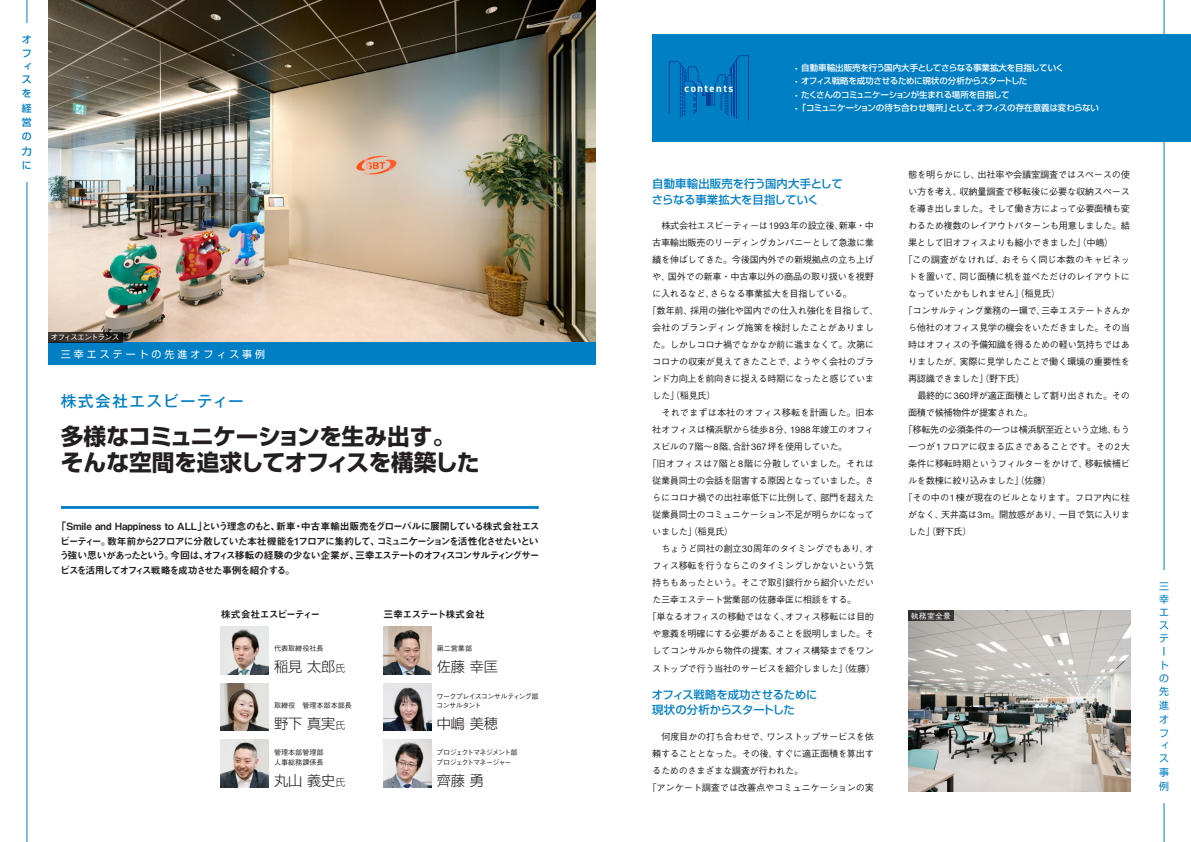
<style>
.page{position:relative;width:1191px;height:842px;background:#fff}
.page>*{position:absolute;margin:0;border:0;box-sizing:border-box;transform-origin:0 0}
.t1{font:700 22.7px "P Shin Go Pr 6 N";letter-spacing:-.015em;color:#231f20}
.t2{font:500 15.6px "P Gothic MB101 Pr 6 N";letter-spacing:.095em;color:#007fc5}
.t3{font:300 14.2px "P Shin Go Pr 6 N";color:#231f20}
.t4{font:500 11.3px/15.6px "P Shin Go Pr 6 N";letter-spacing:-.01em;color:#007fc5}
.t5{font:700 10.6px "DIN2014";letter-spacing:.145em;color:#fff}
.t6{font:700 9.9px/14.9px "P Midashi Go MB31 Pr 6 N";letter-spacing:-.12em;color:#231f20;text-align:justify}
.t7{font:9.9px/13.2px "P Shin Go Pr 6 N";color:#007fc5}
.t8{font:9.9px "P Shin Go Pr 6 N";letter-spacing:.305em;color:#fff}
.t9{font:700 9.9px "P Midashi Go MB31 Pr 6 N";letter-spacing:-.075em;color:#231f20}
.t10{font:500 9.9px/14.4px "P Shin Go Pr 6 N";color:#007fc5;text-align:justify}
.本文{font:9.2px/17px "P Gothic BBB Pr 6 N";letter-spacing:-.04em;color:#231f20;text-align:justify}
.本文-2{font:9.2px "P Gothic BBB Pr 6 N";letter-spacing:-.015em;color:#231f20}
.t11{font:500 8.5px "P Shin Go Pr 6 N";letter-spacing:-.03em;color:#fff}
.t12{font:7.8px "P Gothic BBB Pr 6 N";letter-spacing:-.115em;color:#fff}
.t13{font:7.8px "P Gothic BBB Pr 6 N";letter-spacing:-.095em;color:#fff}
.t14{font:7.1px/9.2px "P Gothic BBB Pr 6 N";color:#231f20}
.t15{font:7.1px/9.2px "P Gothic BBB Pr 6 N";letter-spacing:-.11em;color:#231f20}
.t16{font:7.1px/9.2px "P Gothic BBB Pr 6 N";letter-spacing:-.1em;color:#231f20}
.t17{font:7.1px "P Gothic BBB Pr 6 N";letter-spacing:-.065em;color:#231f20}
.s1{font-family:"Helvetica Neue LT Std"}
.s2{font-size:9.9px}
</style>
<div class="page">
<hr style="left:27px;top:0;width:1px;height:842px;background:#007fc5">
<img style="left:48px;top:0;width:547px;height:342px">
<hr style="left:1163px;top:0;width:1px;height:842px;background:#007fc5">
<div style="left:652px;top:34px;width:539px;height:108px;background:#007fc5"></div>
<svg style="left:669px;top:55px;width:80px;height:65px"></svg>
<hr style="left:731px;top:67px;width:1px;height:48px;background:#007fc5">
<hr style="left:733px;top:65px;width:1px;height:51px;background:#007fc5">
<hr style="left:735px;top:62px;width:1px;height:55px;background:#007fc5">
<hr style="left:737px;top:59px;width:1px;height:60px;background:#007fc5">
<hr style="left:61px;top:506px;width:478px;height:3px;background:#007fc5">
<div style="left:1151px;top:570px;width:25px;height:232px;background:#fff"></div>
<img style="left:221px;top:740px;width:47px;height:47px">
<img style="left:383px;top:740px;width:48px;height:47px">
<img style="left:383px;top:626px;width:48px;height:48px">
<img style="left:383px;top:683px;width:48px;height:48px">
<div style="left:48px;top:342px;width:547px;height:23px;background:#007fc5"></div>
<svg style="left:48px;top:332px;width:74px;height:10px"></svg>
<img style="left:221px;top:683px;width:47px;height:48px">
<img style="left:221px;top:626px;width:47px;height:48px">
<img style="left:908px;top:610px;width:222px;height:182px">
<div style="left:908px;top:610px;width:45px;height:11px;background:#363332"></div>
<p class="t10" style="left:22px;top:32px;width:11px;line-height:13.4px">オフィス</p>
<p class="t10" style="left:22px;top:86px;width:11px">を経営の力に</p>
<p class="t5" style="left:684px;top:81px;width:51px">contents</p>
<p class="t11" style="left:792px;top:61px;width:273px">・ 自動車輸出販売を行う国内大手としてさらなる事業拡大を目指していく</p>
<p class="t11" style="left:792px;top:74px;width:237px">・ オフィス戦略を成功させるために現状の分析からスタートした</p>
<p class="t11" style="left:792px;top:88px;width:219px">・ たくさんのコミュニケーションが生まれる場所を目指して</p>
<p class="t11" style="left:792px;top:101px;width:308px">・ 「コミュニケーションの待ち合わせ場所」として、オフィスの存在意義は変わらない</p>
<p class="本文" style="left:908px;top:166px;width:223px">態を明らかにし、出社率や会議室調査ではスペースの使い方を考え、収納量調査で移転後に必要な収納スペースを導き出しました。そして働き方によって必要面積も変わるため複数のレイアウトパターンも用意しました。結果として旧オフィスよりも縮小できました」（中嶋）</p>
<p class="本文" style="left:908px;top:251px;width:223px;text-indent:-5px">「この調査がなければ、おそらく同じ本数のキャビネットを置いて、同じ面積に机を並べただけのレイアウトになっていたかもしれません」（稲見氏）</p>
<p class="本文" style="left:908px;top:302px;width:223px;text-indent:-5px">「コンサルティング業務の一環で、三幸エステートさんから他社のオフィス見学の機会をいただきました。その当時はオフィスの予備知識を得るための軽い気持ちではありましたが、実際に見学したことで働く環境の重要性を再認識できました」（野下氏）</p>
<p class="本文" style="left:908px;top:387px;width:223px;text-indent:9px">最終的に<span class="s1">360</span>坪が適正面積として割り出された。その面積で候補物件が提案された。</p>
<p class="本文" style="left:908px;top:421px;width:223px;text-indent:-5px">「移転先の必須条件の一つは横浜駅至近という立地、もう一つが<span class="s1">1</span>フロアに収まる広さであることです。その<span class="s1">2</span>大条件に移転時期というフィルターをかけて、移転候補ビルを数棟に絞り込みました」（佐藤）</p>
<p class="本文" style="left:908px;top:489px;width:223px;text-indent:-5px">「その中の<span class="s1">1</span>棟が現在のビルとなります。フロア内に柱がなく、天井高は<span class="s1">3m</span>。開放感があり、一目で気に入りました」（野下氏）</p>
<p class="t4" style="left:652px;top:175px;width:192px">自動車輸出販売を行う国内大手としてさらなる事業拡大を目指していく</p>
<p class="本文" style="left:652px;top:217px;width:223px;text-indent:9px">株式会社エスビーティーは<span class="s1">1993</span>年の設立後、新車・中古車輸出販売のリーディングカンパニーとして急激に業績を伸ばしてきた。今後国内外での新規拠点の立ち上げや、国外での新車・中古車以外の商品の取り扱いを視野に入れるなど、さらなる事業拡大を目指している。</p>
<p class="本文" style="left:652px;top:302px;width:228px;text-align:left;text-indent:-5px">「数年前、採用の強化や国内での仕入れ強化を目指して、会社のブランディング施策を検討したことがありました。しかしコロナ禍でなかなか前に進まなくて。次第にコロナの収束が見えてきたことで、ようやく会社のブランド力向上を前向きに捉える時期になったと感じていました」（稲見氏）</p>
<p class="本文" style="left:652px;top:404px;width:223px;text-indent:9px">それでまずは本社のオフィス移転を計画した。旧本社オフィスは横浜駅から徒歩<span class="s1">8</span>分、<span class="s1">1988</span>年竣工のオフィスビルの<span class="s1">7</span>階～<span class="s1">8</span>階、合計<span class="s1">367</span>坪を使用していた。</p>
<p class="本文" style="left:652px;top:455px;width:223px;text-indent:-5px">「旧オフィスは<span class="s1">7</span>階と<span class="s1">8</span>階に分散していました。それは従業員同士の会話を阻害する原因となっていました。さらにコロナ禍での出社率低下に比例して、部門を超えた従業員同士のコミュニケーション不足が明らかになっていました」（稲見氏）</p>
<p class="本文" style="left:652px;top:540px;width:223px;text-indent:9px">ちょうど同社の創立<span class="s1">30</span>周年のタイミングでもあり、オフィス移転を行うならこのタイミングしかないという気持ちもあったという。そこで取引銀行から紹介いただいた三幸エステート営業部の佐藤幸匡に相談をする。</p>
<p class="本文" style="left:647px;top:608px;width:229px;text-align:center">「単なるオフィスの移動ではなく、オフィス移転には目的や意義を明確にする必要があることを説明しました。そしてコンサルから物件の提案、オフィス構築までをワンストップで行う当社のサービスを紹介しました」（佐藤）</p>
<p class="t4" style="left:652px;top:686px;width:167px">オフィス戦略を成功させるために現状の分析からスタートした</p>
<p class="本文" style="left:652px;top:727px;width:223px;text-indent:9px">何度目かの打ち合わせで、ワンストップサービスを依頼することとなった。その後、すぐに適正面積を算出するためのさまざまな調査が行われた。</p>
<p class="本文-2" style="left:647px;top:780px;width:228px">「アンケート調査では改善点やコミュニケーションの実</p>
<p class="t12" style="left:50px;top:331px;width:71px">オフィスエントランス</p>
<p class="t8" style="left:61px;top:346px;width:206px">三幸エステートの先進オフィス事例</p>
<p class="t2" style="left:61px;top:393px;width:184px">株式会社エスビーティー</p>
<p class="t1" style="left:61px;top:418px;width:395px">多様なコミュニケーションを生み出す。</p>
<p class="t1" style="left:61px;top:445px;width:420px">そんな空間を追求してオフィスを構築した</p>
<p class="t6" style="left:59px;top:518px;width:482px;text-indent:-3px">「Smile and Happiness to ALL」という理念のもと、新車・中古車輸出販売をグローバルに展開している株式会社エスビーティー。数年前から2フロアに分散していた本社機能を1フロアに集約して、コミュニケーションを活性化させたいという強い思いがあったという。今回は、オフィス移転の経験の少ない企業が、三幸エステートのオフィスコンサルティングサービスを活用してオフィス戦略を成功させた事例を紹介する。</p>
<p class="t6" style="left:221px;top:606px;width:101px">株式会社エスビーティー</p>
<p class="t9" style="left:383px;top:606px;width:103px">三幸エステート株式会社</p>
<p class="t13" style="left:911px;top:609px;width:41px">執務室全景</p>
<p class="t14" style="left:274px;top:643px;width:51px">代表取締役社長</p>
<p class="t3" style="left:274px;top:655px;width:73px">稲見 太郎<span class="s2">氏</span></p>
<p class="t17" style="left:437px;top:643px;width:37px">第二営業部</p>
<p class="t3" style="left:437px;top:655px;width:63px">佐藤 幸匡</p>
<p class="t16" style="left:436px;top:691px;width:104px">ワークプレイスコンサルティング部コンサルタント</p>
<p class="t3" style="left:437px;top:712px;width:63px">中嶋 美穂</p>
<p class="t14" style="left:274px;top:700px;width:79px">取締役　管理本部本部長</p>
<p class="t3" style="left:274px;top:712px;width:73px">野下 真実<span class="s2">氏</span></p>
<p class="t14" style="left:274px;top:748px;width:51px">管理本部管理部人事総務課係長</p>
<p class="t3" style="left:274px;top:769px;width:73px">丸山 義史<span class="s2">氏</span></p>
<p class="t15" style="left:436px;top:748px;width:83px">プロジェクトマネジメント部プロジェクトマネージャー</p>
<p class="t3" style="left:437px;top:769px;width:49px">齊藤 勇</p>
<p class="t7" style="left:1159px;top:579px;width:11px">三幸エステートの先進オフィス</p>
<p class="t7" style="left:1159px;top:764px;width:11px;line-height:14.1px">事例</p>
</div>
